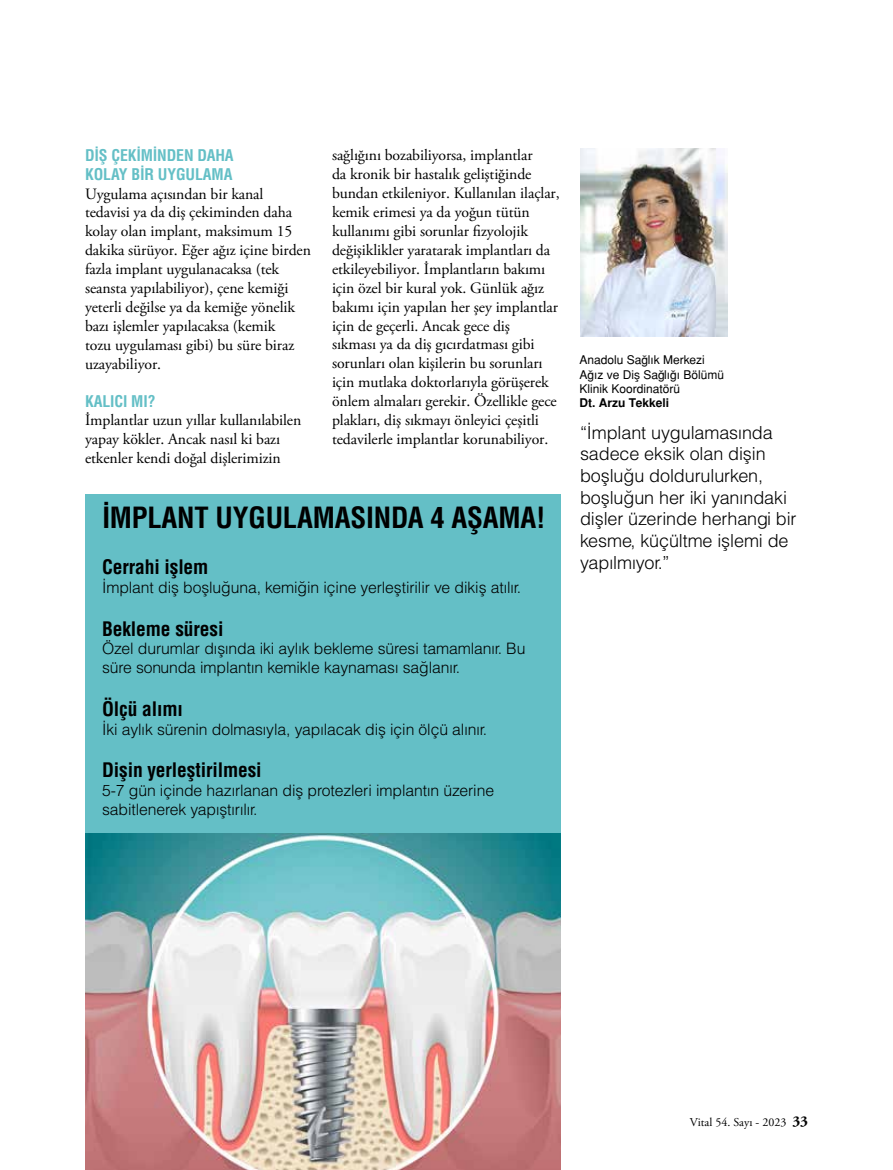
<style>
.page{position:relative;width:893px;height:1170px;background:#fff}
.page>*{position:absolute;margin:0;border:0;box-sizing:border-box;transform-origin:0 0}
.t1{font:28.5px "Helvetica Cond Bold Tr";letter-spacing:-.005em;color:#000}
.t2{font:19.5px "Helvetica Cond Bold Tr";letter-spacing:-.005em;color:#000}
.t3{font:18px/21.6px "Helvetica Light Normal Tr";letter-spacing:-.005em;color:#000}
.t4{font:15.75px/18.9px "Adobe Garamond Pro";letter-spacing:-.005em;color:#000}
.t5{font:15.75px/18.9px "Helvetica Light Normal Tr";letter-spacing:-.005em;color:#000}
.t6{font:15.75px/18.9px "Helvetica Cond Bold Tr";letter-spacing:-.005em;color:#64bfc6}
.t7{font:12px/14.4px "Helvetica Normal Tr";color:#000}
.t8{font:12px "Adobe Garamond Pro";color:#000}
.t9{font:700 12px "Helvetica Tr";color:#000}
.s1{font-weight:700;font-size:15px}
</style>
<div class="page">
<div style="left:85px;top:494px;width:476px;height:339px;background:#64bfc6"></div>
<img style="left:580px;top:149px;width:147px;height:187px">
<img style="left:85px;top:833px;width:476px;height:336px">
<p class="t6" style="left:85px;top:145px;width:150px">DİŞ ÇEKİMİNDEN DAHA<br>KOLAY BİR UYGULAMA</p>
<p class="t4" style="left:85px;top:185px;width:227px">Uygulama açısından bir kanal tedavisi ya da diş çekiminden daha kolay olan implant, maksimum 15 dakika sürüyor. Eğer ağız içine birden fazla implant uygulanacaksa (tek seansta yapılabiliyor), çene kemiği yeterli değilse ya da kemiğe yönelik bazı işlemler yapılacaksa (kemik<br>tozu uygulaması gibi) bu süre biraz uzayabiliyor.</p>
<p class="t6" style="left:85px;top:391px;width:72px">KALICI MI?</p>
<p class="t4" style="left:85px;top:411px;width:218px">İmplantlar uzun yıllar kullanılabilen yapay kökler. Ancak nasıl ki bazı etkenler kendi doğal dişlerimizin</p>
<p class="t4" style="left:332px;top:146px;width:229px">sağlığını bozabiliyorsa, implantlar<br>da kronik bir hastalık geliştiğinde bundan etkileniyor. Kullanılan ilaçlar, kemik erimesi ya da yoğun tütün kullanımı gibi sorunlar fizyolojik değişiklikler yaratarak implantları da etkileyebiliyor. İmplantların bakımı için özel bir kural yok. Günlük ağız bakımı için yapılan her şey implantlar için de geçerli. Ancak gece diş<br>sıkması ya da diş gıcırdatması gibi sorunları olan kişilerin bu sorunları için mutlaka doktorlarıyla görüşerek önlem almaları gerekir. Özellikle gece plakları, diş sıkmayı önleyici çeşitli tedavilerle implantlar korunabiliyor.</p>
<h1 class="t1" style="left:102px;top:500px;width:445px">İMPLANT UYGULAMASINDA 4 AŞAMA!</h1>
<p class="t2" style="left:102px;top:555px;width:108px">Cerrahi işlem</p>
<p class="t5" style="left:102px;top:577px;width:421px">İmplant diş boşluğuna, kemiğin içine yerleştirilir ve dikiş atılır.</p>
<p class="t2" style="left:102px;top:616px;width:123px">Bekleme süresi</p>
<p class="t5" style="left:102px;top:639px;width:425px">Özel durumlar dışında iki aylık bekleme süresi tamamlanır. Bu süre sonunda implantın kemikle kaynaması sağlanır.</p>
<p class="t2" style="left:102px;top:696px;width:82px">Ölçü alımı</p>
<p class="t5" style="left:102px;top:719px;width:387px">İki aylık sürenin dolmasıyla, yapılacak diş için ölçü alınır.</p>
<p class="t2" style="left:102px;top:758px;width:161px">Dişin yerleştirilmesi</p>
<p class="t5" style="left:102px;top:780px;width:394px">5-7 gün içinde hazırlanan diş protezleri implantın üzerine sabitlenerek yapıştırılır.</p>
<p class="t7" style="left:579px;top:353px;width:146px">Anadolu Sağlık Merkezi<br>Ağız ve Diş Sağlığı Bölümü<br>Klinik Koordinatörü</p>
<p class="t9" style="left:579px;top:396px;width:91px">Dt. Arzu Tekkeli</p>
<p class="t3" style="left:580px;top:421px;width:218px">“İmplant uygulamasında sadece eksik olan dişin boşluğu doldurulurken, boşluğun her iki yanındaki dişler üzerinde herhangi bir kesme, küçültme işlemi de yapılmıyor.”</p>
<p class="t8" style="left:690px;top:1114px;width:120px">Vital 54. Sayı - 2023 <span class="s1">33</span></p>
</div>
